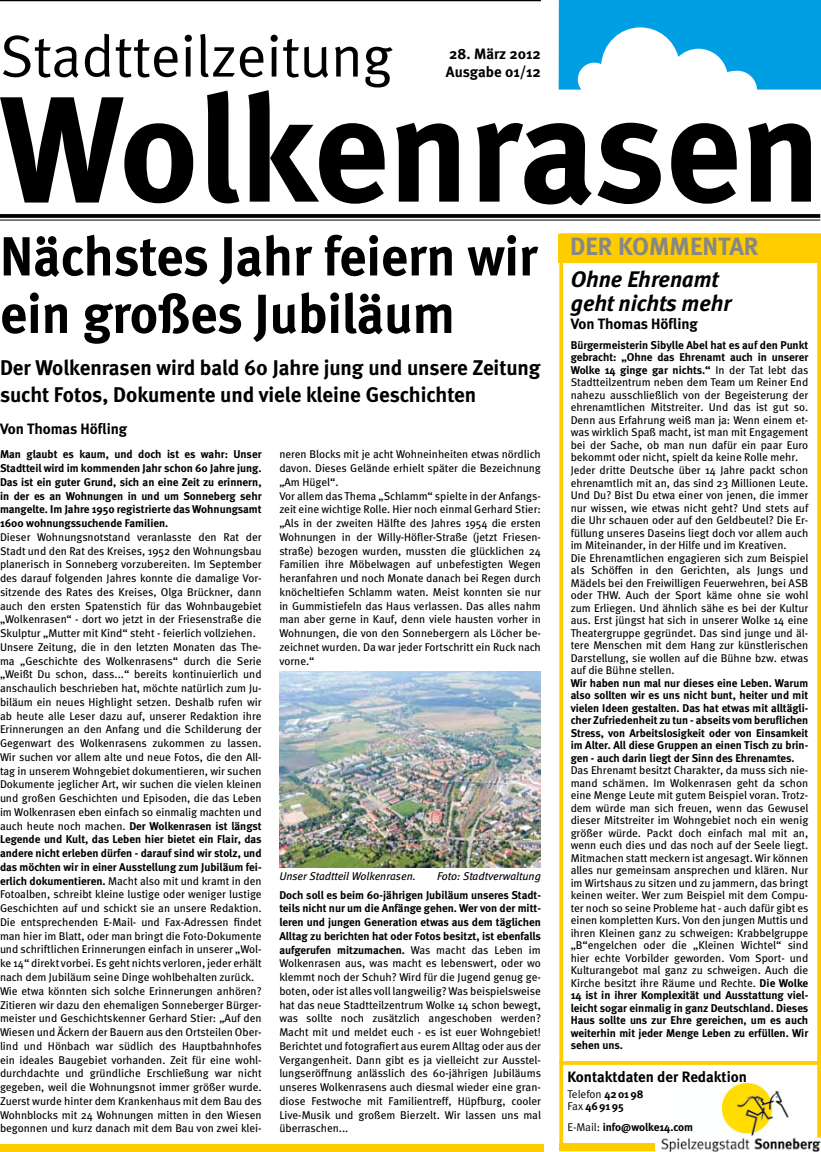
<style>
.page{position:relative;width:821px;height:1152px;background:#fff}
.page>*{position:absolute;margin:0;border:0;box-sizing:border-box;transform-origin:0 0}
.t1{font:700 150px "Meta";letter-spacing:-.005em;color:#000}
.t2{font:58.75px "Meta Normal";letter-spacing:-.005em;color:#000}
.t3{font:700 55px/57.5px "Meta";color:#000}
.t4{font:700 25px "Meta";color:#878786}
.t5{font:italic 700 22.5px/23.8px "Meta";color:#000}
.t6{font:700 21.25px/27.5px "Meta";letter-spacing:-.005em;color:#000}
.t7{font:700 15px/18px "Meta";color:#000}
.t8{font:11.25px/13.8px "Meta";color:#000}
.t9{font:700 11.25px/12.5px "Meta";color:#000;text-align:justify}
.t10{font:italic 11.25px "Meta";letter-spacing:-.005em;color:#000}
.t11{font:11.25px "Meta Normal";color:#000}
.s1{font-weight:700}
.s2{font-family:"Meta";font-weight:700}
.s3{font-family:"Meta Normal";font-weight:400}
</style>
<div class="page">
<svg style="left:0;top:214px;width:820px;height:4px;background:#0f0f0f"></svg>
<hr style="left:0;top:220px;width:820px;height:1px;background:#000">
<hr style="left:0;top:0;width:540px;height:1px;background:#000">
<div style="left:558px;top:234px;width:261px;height:28px;background:#fc0"></div>
<div style="left:0;top:1143px;width:543px;height:8px;background:#fc0"></div>
<hr style="left:559px;top:1061px;width:261px;height:3px;background:#fc0">
<div style="left:559px;top:233px;width:261px;height:918px;border:4px solid #fc0"></div>
<div style="left:654px;top:1142px;width:9px;height:10px;background:#fff"></div>
<img style="left:661px;top:1082px;width:159px;height:70px">
<svg style="left:558px;top:0;width:262px;height:90px"></svg>
<div style="left:558px;top:1143px;width:96px;height:8px;background:#fc0"></div>
<img style="left:279px;top:671px;width:261px;height:196px">
<h2 class="t2" style="left:0;top:22px;width:394px">Stadtteilzeitung</h2>
<h1 class="t1" style="left:0;top:60px;width:822px">Wolkenrasen</h1>
<h3 class="t7" style="left:446px;top:44px;width:96px">28. März 2012<br>Ausgabe 01/12</h3>
<h3 class="t3" style="left:0;top:227px;width:539px">Nächstes Jahr feiern wir ein großes Jubiläum</h3>
<h3 class="t6" style="left:0;top:353px;width:541px">Der Wolkenrasen wird bald 60 Jahre jung und unsere Zeitung sucht Fotos, Dokumente und viele kleine Geschichten</h3>
<h3 class="t7" style="left:0;top:419px;width:129px">Von Thomas Höfling</h3>
<p class="t9" style="left:0;top:447px;width:263px;line-height:13.8px">Man glaubt es kaum, und doch ist es wahr: Unser Stadtteil wird im kommenden Jahr schon 60 Jahre jung.<br>Das ist ein guter Grund, sich an eine Zeit zu erinnern, in der es an Wohnungen in und um Sonneberg sehr mangelte. Im Jahre 1950 registrierte das Wohnungsamt 1600 wohnungssuchende Familien.</p>
<p class="t8" style="left:0;top:530px;width:263px">Dieser Wohnungsnotstand veranlasste den Rat der Stadt und den Rat des Kreises, 1952 den Wohnungsbau planerisch in Sonneberg vorzubereiten. Im September des darauf folgenden Jahres konnte die damalige Vor&shy;sitzende des Rates des Kreises, Olga Brückner, dann auch den ersten Spatenstich für das Wohnbaugebiet „Wolkenrasen“ - dort wo jetzt in der Friesenstraße die Skulptur „Mutter mit Kind“ steht - feierlich vollziehen.<br>Unsere Zeitung, die in den letzten Monaten das The&shy;ma „Geschichte des Wolkenrasens“ durch die Serie „Weißt Du schon, dass...“ bereits kontinuierlich und anschaulich beschrieben hat, möchte natürlich zum Ju&shy;biläum ein neues Highlight setzen. Deshalb rufen wir ab heute alle Leser dazu auf, unserer Redaktion ihre Erinnerungen an den Anfang und die Schilderung der Gegenwart des Wolkenrasens zukommen zu lassen.<br>Wir suchen vor allem alte und neue Fotos, die den All&shy;tag in unserem Wohngebiet dokumentieren, wir suchen Dokumente jeglicher Art, wir suchen die vielen kleinen und großen Geschichten und Episoden, die das Leben im Wolkenrasen eben einfach so einmalig machten und auch heute noch machen. <span class="s1">Der Wolkenrasen ist längst Legende und Kult, das Leben hier bietet ein Flair, das andere nicht erleben dürfen - darauf sind wir stolz, und das möchten wir in einer Ausstellung zum Jubiläum fei&shy;erlich dokumentieren.</span> Macht also mit und kramt in den Fotoalben, schreibt kleine lustige oder weniger lustige Geschichten auf und schickt sie an unsere Redaktion.<br>Die entsprechenden E-Mail- und Fax-Adressen findet man hier im Blatt, oder man bringt die Foto-Dokumente und schriftlichen Erinnerungen einfach in unserer „Wol&shy;ke 14“ direkt vorbei. Es geht nichts verloren, jeder erhält nach dem Jubiläum seine Dinge wohlbehalten zurück.<br>Wie etwa könnten sich solche Erinnerungen anhören?<br>Zitieren wir dazu den ehemaligen Sonneberger Bürger&shy;meister und Geschichtskenner Gerhard Stier: „Auf den Wiesen und Äckern der Bauern aus den Ortsteilen Ober&shy;lind und Hönbach war südlich des Hauptbahnhofes ein ideales Baugebiet vorhanden. Zeit für eine wohl&shy;durchdachte und gründliche Erschließung war nicht gegeben, weil die Wohnungsnot immer größer wurde.<br>Zuerst wurde hinter dem Krankenhaus mit dem Bau des Wohnblocks mit 24 Wohnungen mitten in den Wiesen begonnen und kurz danach mit dem Bau von zwei klei-</p>
<p class="t8" style="left:279px;top:447px;width:263px">neren Blocks mit je acht Wohneinheiten etwas nördlich davon. Dieses Gelände erhielt später die Bezeichnung „Am Hügel“.<br>Vor allem das Thema „Schlamm“ spielte in der Anfangs&shy;zeit eine wichtige Rolle. Hier noch einmal Gerhard Stier: „Als in der zweiten Hälfte des Jahres 1954 die ersten Wohnungen in der Willy-Höfler-Straße (jetzt Friesen&shy;straße) bezogen wurden, mussten die glücklichen 24<br>Familien ihre Möbelwagen auf unbefestigten Wegen heranfahren und noch Monate danach bei Regen durch knöcheltiefen Schlamm waten. Meist konnten sie nur in Gummistiefeln das Haus verlassen. Das alles nahm man aber gerne in Kauf, denn viele hausten vorher in Wohnungen, die von den Sonnebergern als Löcher be&shy;zeichnet wurden. Da war jeder Fortschritt ein Ruck nach vorne.“</p>
<p class="t10" style="left:279px;top:869px;width:138px">Unser Stadtteil Wolkenrasen.</p>
<p class="t10" style="left:437px;top:869px;width:105px">Foto: Stadtverwaltung</p>
<p class="t8" style="left:279px;top:887px;width:263px;text-align:justify"><span class="s1">Doch soll es beim 60-jährigen Jubiläum unseres Stadt&shy;teils nicht nur um die Anfänge gehen. Wer von der mitt&shy;leren und jungen Generation etwas aus dem täglichen Alltag zu berichten hat oder Fotos besitzt, ist ebenfalls aufgerufen mitzumachen.</span> Was macht das Leben im Wolkenrasen aus, was macht es lebenswert, oder wo klemmt noch der Schuh? Wird für die Jugend genug ge&shy;boten, oder ist alles voll langweilig? Was beispielsweise hat das neue Stadtteilzentrum Wolke 14 schon bewegt, was sollte noch zusätzlich angeschoben werden?<br>Macht mit und meldet euch - es ist euer Wohngebiet!<br>Berichtet und fotografiert aus eurem Alltag oder aus der Vergangenheit. Dann gibt es ja vielleicht zur Ausstel&shy;lungseröffnung anlässlich des 60-jährigen Jubiläums unseres Wolkenrasens auch diesmal wieder eine gran&shy;diose Festwoche mit Familientreff, Hüpfburg, cooler Live-Musik und großem Bierzelt. Wir lassen uns mal überraschen...</p>
<h3 class="t4" style="left:570px;top:231px;width:190px">DER KOMMENTAR</h3>
<h3 class="t5" style="left:570px;top:267px;width:162px">Ohne Ehrenamt geht nichts mehr</h3>
<h3 class="t7" style="left:570px;top:315px;width:129px">Von Thomas Höfling</h3>
<p class="t8" style="left:570px;top:339px;width:239px;line-height:12.5px"><span class="s1">Bürgermeisterin Sibylle Abel hat es auf den Punkt gebracht: „Ohne das Ehrenamt auch in unserer Wolke 14 ginge gar nichts.“</span> In der Tat lebt das Stadtteilzentrum neben dem Team um Reiner End nahezu ausschließlich von der Begeisterung der ehrenamtlichen Mitstreiter. Und das ist gut so.<br>Denn aus Erfahrung weiß man ja: Wenn einem et&shy;was wirklich Spaß macht, ist man mit Engagement bei der Sache, ob man nun dafür ein paar Euro bekommt oder nicht, spielt da keine Rolle mehr.<br>Jeder dritte Deutsche über 14 Jahre packt schon ehrenamtlich mit an, das sind 23 Millionen Leute.<br>Und Du? Bist Du etwa einer von jenen, die immer nur wissen, wie etwas nicht geht? Und stets auf die Uhr schauen oder auf den Geldbeutel? Die Er&shy;füllung unseres Daseins liegt doch vor allem auch im Miteinander, in der Hilfe und im Kreativen.<br>Die Ehrenamtlichen engagieren sich zum Beispiel als Schöffen in den Gerichten, als Jungs und Mädels bei den Freiwilligen Feuerwehren, bei ASB oder THW. Auch der Sport käme ohne sie wohl zum Erliegen. Und ähnlich sähe es bei der Kultur aus. Erst jüngst hat sich in unserer Wolke 14 eine Theatergruppe gegründet. Das sind junge und äl&shy;tere Menschen mit dem Hang zur künstlerischen Darstellung, sie wollen auf die Bühne bzw. etwas auf die Bühne stellen.</p>
<p class="t9" style="left:570px;top:676px;width:239px">Wir haben nun mal nur dieses eine Leben. Warum also sollten wir es uns nicht bunt, heiter und mit vielen Ideen gestalten. Das hat etwas mit alltägli&shy;cher Zufriedenheit zu tun - abseits vom beruflichen Stress, von Arbeitslosigkeit oder von Einsamkeit im Alter. All diese Gruppen an einen Tisch zu brin&shy;gen - auch darin liegt der Sinn des Ehrenamtes.</p>
<p class="t8" style="left:570px;top:764px;width:239px;line-height:12.5px;text-align:justify">Das Ehrenamt besitzt Charakter, da muss sich nie&shy;mand schämen. Im Wolkenrasen geht da schon eine Menge Leute mit gutem Beispiel voran. Trotz&shy;dem würde man sich freuen, wenn das Gewusel dieser Mitstreiter im Wohngebiet noch ein wenig größer würde. Packt doch einfach mal mit an, wenn euch dies und das noch auf der Seele liegt.<br>Mitmachen statt meckern ist angesagt. Wir können alles nur gemeinsam ansprechen und klären. Nur im Wirtshaus zu sitzen und zu jammern, das bringt keinen weiter. Wer zum Beispiel mit dem Compu&shy;ter noch so seine Probleme hat - auch dafür gibt es einen kompletten Kurs. Von den jungen Muttis und ihren Kleinen ganz zu schweigen: Krabbelgruppe „B“engelchen oder die „Kleinen Wichtel“ sind hier echte Vorbilder geworden. Vom Sport- und Kulturangebot mal ganz zu schweigen. Auch die Kirche besitzt ihre Räume und Rechte. <span class="s1">Die Wolke 14 ist in ihrer Komplexität und Ausstattung viel&shy;leicht sogar einmalig in ganz Deutschland. Dieses Haus sollte uns zur Ehre gereichen, um es auch weiterhin mit jeder Menge Leben zu erfüllen. Wir sehen uns.</span></p>
<h3 class="t7" style="left:567px;top:1067px;width:181px">Kontaktdaten der Redaktion</h3>
<p class="t11" style="left:567px;top:1087px;width:78px">Telefon <span class="s2">420198</span></p>
<p class="t9" style="left:567px;top:1096px;width:127px;line-height:20px"><span class="s3">Fax</span> 469195<br><span class="s3">E-Mail:</span> info@wolke14.com</p>
</div>
